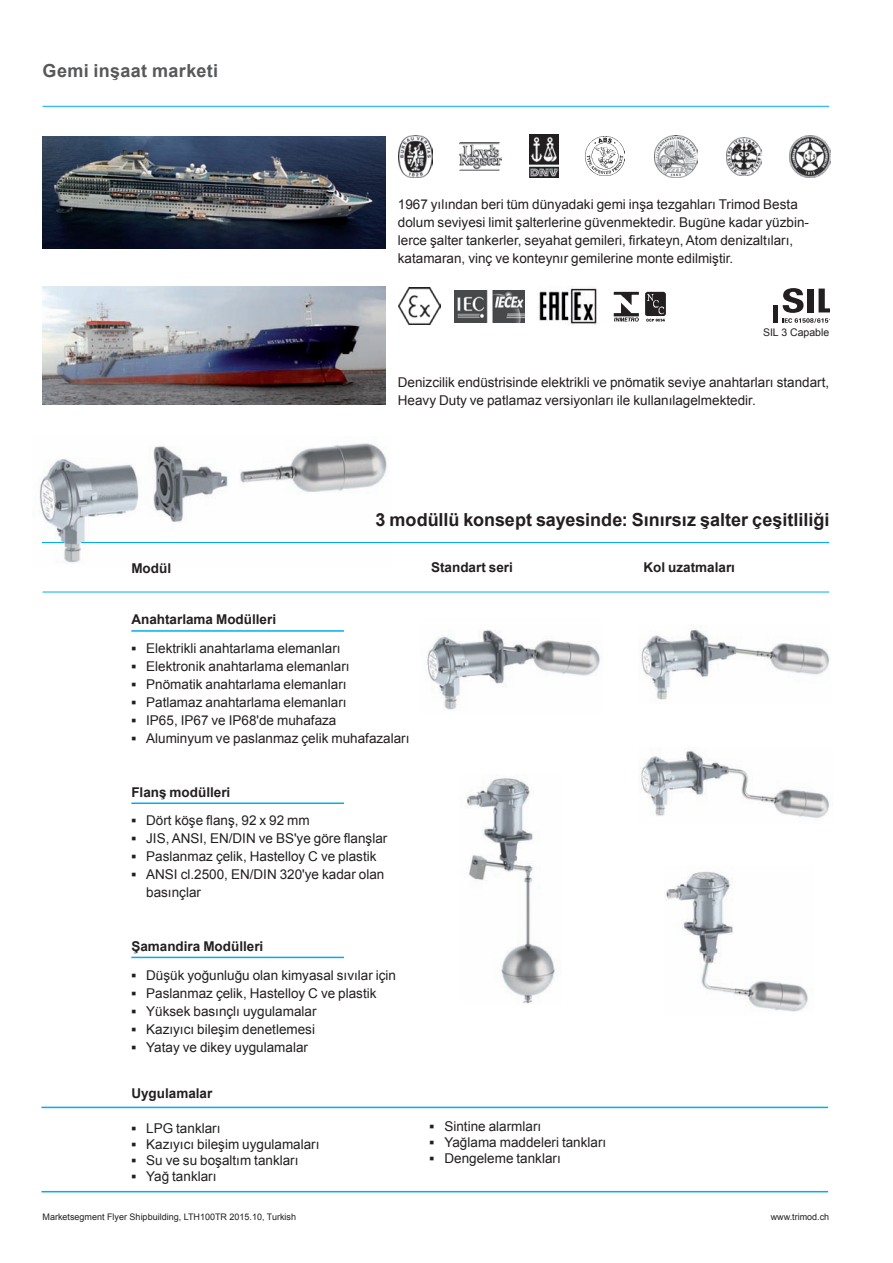
<style>
.page{position:relative;width:893px;height:1263px;background:#fff}
.page>*{position:absolute;margin:0;border:0;box-sizing:border-box;transform-origin:0 0}
.t1{font:700 18px "Arial";color:#231f20}
.t2{font:700 18px "Arial";letter-spacing:.02em;color:#57585a}
.t3{font:13.5px/18px "Arial";color:#231f20}
.t4{font:700 13.5px "Arial";color:#231f20}
.t5{font:10.5px "Arial";color:#231f20}
.t6{font:9px "Arial";color:#231f20}
.s1{font-weight:700}
</style>
<div class="page">
<hr style="left:43px;top:106px;width:786px;height:1px;background:#00aeef">
<img style="left:43px;top:136px;width:342px;height:112px">
<img style="left:43px;top:286px;width:342px;height:118px">
<img style="left:399px;top:288px;width:42px;height:36px">
<img style="left:455px;top:290px;width:70px;height:32px">
<img style="left:613px;top:291px;width:53px;height:31px">
<hr style="left:773px;top:305px;width:4px;height:18px;background:#231f20">
<svg style="left:783px;top:288px;width:46px;height:35px"></svg>
<hr style="left:43px;top:542px;width:786px;height:1px;background:#00aeef">
<hr style="left:43px;top:592px;width:786px;height:1px;background:#00aeef">
<img style="left:426px;top:629px;width:176px;height:81px">
<img style="left:640px;top:629px;width:190px;height:71px">
<img style="left:641px;top:749px;width:192px;height:69px">
<img style="left:666px;top:871px;width:142px;height:141px">
<img style="left:466px;top:778px;width:89px;height:226px">
<img style="left:39px;top:443px;width:350px;height:120px">
<img style="left:43px;top:542px;width:346px;height:1px">
<img style="left:529px;top:135px;width:30px;height:43px">
<img style="left:654px;top:135px;width:43px;height:43px">
<img style="left:459px;top:142px;width:43px;height:29px">
<img style="left:789px;top:136px;width:42px;height:41px">
<img style="left:399px;top:136px;width:33px;height:42px">
<img style="left:727px;top:137px;width:34px;height:39px">
<img style="left:586px;top:137px;width:39px;height:39px">
<img style="left:538px;top:288px;width:59px;height:37px">
<hr style="left:131px;top:630px;width:213px;height:2px;background:#00aeef">
<hr style="left:131px;top:802px;width:213px;height:2px;background:#00aeef">
<hr style="left:131px;top:957px;width:213px;height:1px;background:#00aeef">
<hr style="left:41px;top:1107px;width:787px;height:1px;background:#00aeef">
<hr style="left:41px;top:1191px;width:787px;height:1px;background:#00aeef">
<h1 class="t2" style="left:43px;top:59px;width:177px">Gemi inşaat marketi</h1>
<p class="t4" style="left:131px;top:559px;width:41px">Modül</p>
<p class="t3" style="left:398px;top:196px;width:413px">1967 yılından beri tüm dünyadaki gemi inşa tezgahları Trimod Besta dolum seviyesi limit şalterlerine güvenmektedir. Bugüne kadar yüzbin&shy;lerce şalter tankerler, seyahat gemileri, firkateyn, Atom denizaltıları, katamaran, vinç ve konteynır gemilerine monte edilmiştir.</p>
<p class="t5" style="left:763px;top:326px;width:68px">SIL 3 Capable</p>
<p class="t3" style="left:398px;top:373px;width:433px">Denizcilik endüstrisinde elektrikli ve pnömatik seviye anahtarları standart,<br>Heavy Duty ve patlamaz versiyonları ile kullanılagelmektedir.</p>
<h1 class="t1" style="left:376px;top:508px;width:455px">3 modüllü konsept sayesinde: Sınırsız şalter çeşitliliği</h1>
<p class="t4" style="left:431px;top:559px;width:83px">Standart seri</p>
<p class="t4" style="left:643px;top:559px;width:93px">Kol uzatmaları</p>
<p class="t4" style="left:131px;top:610px;width:146px">Anahtarlama Modülleri</p>
<p class="t3" style="left:131px;top:639px;width:211px"><span class="s1">▪</span> Elektrikli anahtarlama elemanları</p>
<p class="t3" style="left:131px;top:657px;width:220px"><span class="s1">▪</span> Elektronik anahtarlama elemanları</p>
<p class="t3" style="left:131px;top:675px;width:217px"><span class="s1">▪</span> Pnömatik anahtarlama elemanları</p>
<p class="t3" style="left:131px;top:693px;width:217px"><span class="s1">▪</span> Patlamaz anahtarlama elemanları</p>
<p class="t3" style="left:131px;top:711px;width:207px"><span class="s1">▪</span> IP65, IP67 ve IP68'de muhafaza</p>
<p class="t3" style="left:131px;top:729px;width:280px"><span class="s1">▪</span> Aluminyum ve paslanmaz çelik muhafazaları</p>
<p class="t4" style="left:131px;top:783px;width:101px">Flanş modülleri</p>
<p class="t3" style="left:131px;top:811px;width:180px"><span class="s1">▪</span> Dört köşe flanş, 92 x 92 mm</p>
<p class="t3" style="left:131px;top:829px;width:258px"><span class="s1">▪</span> JIS, ANSI, EN/DIN ve BS'ye göre flanşlar</p>
<p class="t3" style="left:131px;top:847px;width:247px"><span class="s1">▪</span> Paslanmaz çelik, Hastelloy C ve plastik</p>
<p class="t3" style="left:146px;top:865px;width:240px;text-indent:-15px"><span class="s1">▪</span> ANSI cl.2500, EN/DIN 320'ye kadar olan basınçlar</p>
<p class="t4" style="left:131px;top:937px;width:134px">Şamandira Modülleri</p>
<p class="t3" style="left:131px;top:966px;width:266px"><span class="s1">▪</span> Düşük yoğunluğu olan kimyasal sıvılar için</p>
<p class="t3" style="left:131px;top:984px;width:247px"><span class="s1">▪</span> Paslanmaz çelik, Hastelloy C ve plastik</p>
<p class="t3" style="left:131px;top:1002px;width:187px"><span class="s1">▪</span> Yüksek basınçlı uygulamalar</p>
<p class="t3" style="left:131px;top:1020px;width:185px"><span class="s1">▪</span> Kazıyıcı bileşim denetlemesi</p>
<p class="t3" style="left:131px;top:1038px;width:178px"><span class="s1">▪</span> Yatay ve dikey uygulamalar</p>
<p class="t4" style="left:131px;top:1085px;width:83px">Uygulamalar</p>
<p class="t3" style="left:131px;top:1119px;width:91px"><span class="s1">▪</span> LPG tankları</p>
<p class="t3" style="left:131px;top:1135px;width:190px"><span class="s1">▪</span> Kazıyıcı bileşim uygulamaları</p>
<p class="t3" style="left:131px;top:1151px;width:169px"><span class="s1">▪</span> Su ve su boşaltım tankları</p>
<p class="t3" style="left:131px;top:1168px;width:87px"><span class="s1">▪</span> Yağ tankları</p>
<p class="t6" style="left:43px;top:1211px;width:255px">Marketsegment Flyer Shipbuilding, LTH100TR 2015.10, Turkish</p>
<p class="t3" style="left:430px;top:1117px;width:113px"><span class="s1">▪</span> Sintine alarmları</p>
<p class="t3" style="left:430px;top:1133px;width:178px"><span class="s1">▪</span> Yağlama maddeleri tankları</p>
<p class="t3" style="left:430px;top:1150px;width:133px"><span class="s1">▪</span> Dengeleme tankları</p>
<p class="t6" style="left:771px;top:1211px;width:60px">www.trimod.ch</p>
</div>
